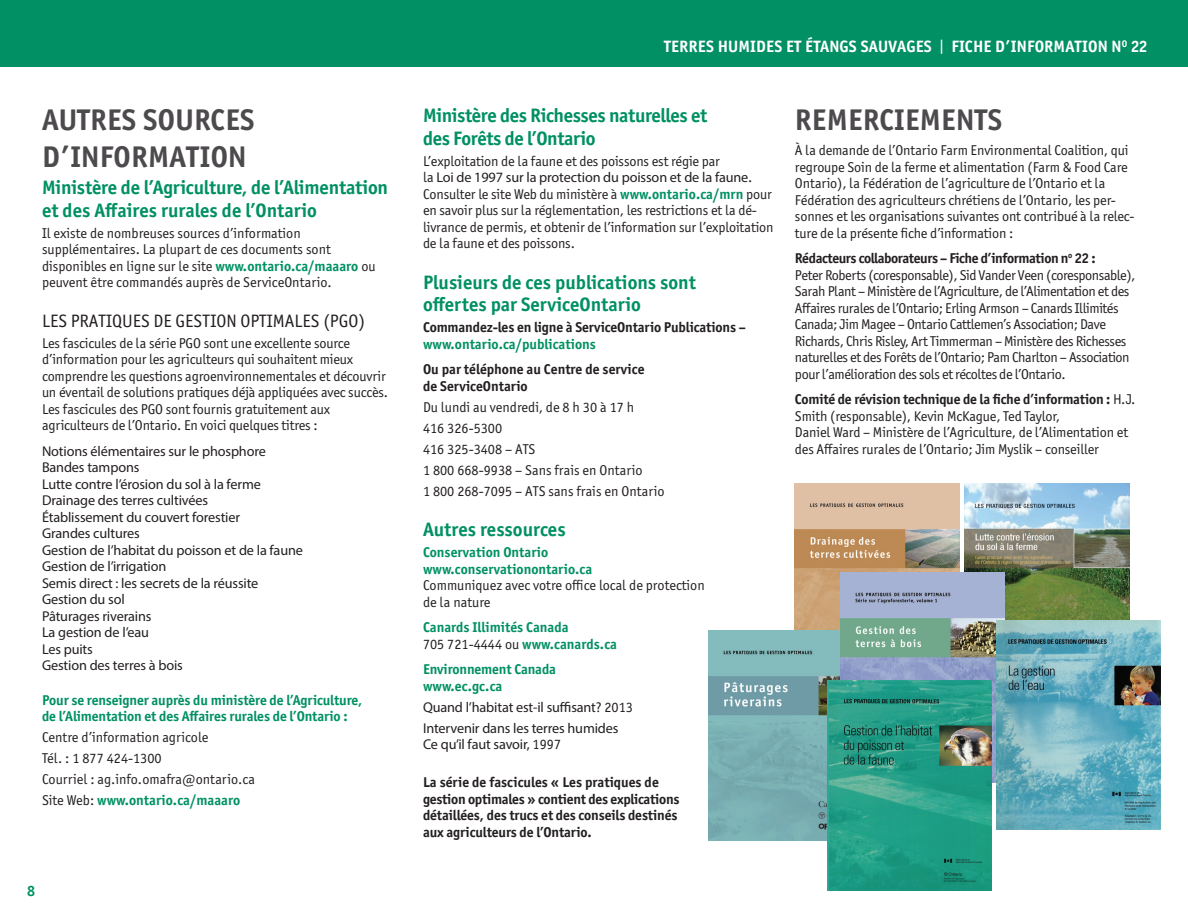
<style>
.page{position:relative;width:1188px;height:918px;background:#fff}
.page>*{position:absolute;margin:0;border:0;box-sizing:border-box;transform-origin:0 0}
.t1{font:700 30px/37.5px "Officina Sans ITC Pro";letter-spacing:.01em;color:#4d4a4d}
.t2{font:700 19.5px/22.5px "Officina Sans ITC Pro";color:#009063}
.t3{font:700 19.5px/22.5px "Officina Sans ITC Pro";letter-spacing:-.02em;color:#009063}
.t4{font:18px "Officina Sans ITC Pro";color:#231f20}
.t5{font:700 16.5px "Officina Sans ITC Pro";letter-spacing:.01em;color:#fff}
.t6{font:700 15px "Officina Sans ITC Pro";color:#009063}
.t7{font:14.25px/16.5px "Officina Sans ITC Pro";letter-spacing:-.01em;color:#231f20}
.t8{font:14.25px/16.5px "Myriad Pro";letter-spacing:-.01em;color:#231f20}
.t9{font:14.25px/16.5px "Officina Sans ITC Pro";letter-spacing:-.03em;color:#231f20}
.t10{font:700 14.25px/16.5px "Officina Sans ITC Pro";color:#009063}
.t11{font:700 14.25px/16.5px "Officina Sans ITC Pro";letter-spacing:-.01em;color:#231f20}
.s1{font-weight:700;color:#009063}
.s2{font-weight:400}
.s3{font-family:"Officina Sans ITC Pro"}
.s4{font-weight:400;color:#231f20}
.s5{font-weight:700}
</style>
<div class="page">
<div style="left:0;top:0;width:1188px;height:68px;background:#009063"></div>
<img style="left:964px;top:483px;width:165px;height:137px">
<img style="left:795px;top:483px;width:165px;height:147px">
<img style="left:708px;top:630px;width:132px;height:211px">
<img style="left:840px;top:573px;width:165px;height:210px">
<img style="left:827px;top:681px;width:165px;height:210px">
<img style="left:996px;top:620px;width:165px;height:210px">
<h1 class="t1" style="left:42px;top:100px;width:214px">AUTRES SOURCES<br>D’INFORMATION</h1>
<h2 class="t2" style="left:42px;top:176px;width:348px">Ministère de l’Agriculture, de l’Alimentation et des Affaires rurales de l’Ontario</h2>
<p class="t7" style="left:42px;top:225px;width:335px">Il existe de nombreuses sources d’information supplémentaires. La plupart de ces documents sont disponibles en ligne sur le site <span class="s1">www.ontario.ca/maaaro</span> ou peuvent être commandés auprès de ServiceOntario.</p>
<p class="t4" style="left:42px;top:310px;width:325px">LES PRATIQUES DE GESTION OPTIMALES (PGO)</p>
<p class="t7" style="left:42px;top:335px;width:348px">Les fascicules de la série PGO sont une excellente source d’information pour les agriculteurs qui souhaitent mieux comprendre les questions agroenvironnementales et découvrir un éventail de solutions pratiques déjà appliquées avec succès.<br>Les fascicules des PGO sont fournis gratuitement aux agriculteurs de l’Ontario. En voici quelques titres :</p>
<p class="t8" style="left:42px;top:443px;width:263px">Notions élémentaires sur le phosphore<br>Bandes tampons<br>Lutte contre l’érosion du sol à la ferme<br>Drainage des terres cultivées<br>Établissement du couvert forestier<br>Grandes cultures<br>Gestion de l’habitat du poisson et de la faune<br>Gestion de l’irrigation<br>Semis direct : les secrets de la réussite<br>Gestion du sol<br>Pâturages riverains<br>La gestion de l’eau<br>Les puits<br>Gestion des terres à bois</p>
<p class="t10" style="left:42px;top:692px;width:322px">Pour se renseigner auprès du ministère de l’Agriculture, de l’Alimentation et des Affaires rurales de l’Ontario :</p>
<p class="t7" style="left:42px;top:727px;width:215px;line-height:21px">Centre d’information agricole<br>Tél. : 1 877 424-1300<br>Courriel : ag.info.omafra@ontario.ca<br>Site Web: <span class="s1">www.ontario.ca/maaaro</span></p>
<p class="t6" style="left:27px;top:882px;width:10px">8</p>
<p class="t5" style="left:664px;top:37px;width:485px">TERRES HUMIDES ET ÉTANGS SAUVAGES <span class="s2">|</span> FICHE D’INFORMATION N<sup>O</sup> 22</p>
<h2 class="t3" style="left:423px;top:104px;width:286px">Ministère des Richesses naturelles et des Forêts de l’Ontario</h2>
<p class="t7" style="left:423px;top:153px;width:298px">L’exploitation de la faune et des poissons est régie par</p>
<p class="t8" style="left:423px;top:169px;width:331px"><span class="s3">la</span> Loi de 1997 sur la protection du poisson et de la faune<span class="s3">.</span></p>
<p class="t7" style="left:423px;top:186px;width:352px">Consulter le site Web du ministère à <span class="s1">www.ontario.ca/mrn</span> pour en savoir plus sur la réglementation, les restrictions et la dé&shy;livrance de permis, et obtenir de l’information sur l’exploitation de la faune et des poissons.</p>
<h2 class="t2" style="left:423px;top:271px;width:274px">Plusieurs de ces publications sont offertes par ServiceOntario</h2>
<p class="t11" style="left:423px;top:319px;width:324px">Commandez-les en ligne à ServiceOntario Publications –</p>
<p class="t10" style="left:423px;top:335px;width:174px">www.ontario.ca/publications</p>
<p class="t11" style="left:423px;top:361px;width:223px">Ou par téléphone au Centre de service de ServiceOntario</p>
<p class="t7" style="left:423px;top:396px;width:243px;line-height:21px">Du lundi au vendredi, de 8 h 30 à 17 h<br>416 326-5300<br>416 325-3408 – ATS<br>1 800 668-9938 – Sans frais en Ontario<br>1 800 268-7095 – ATS sans frais en Ontario</p>
<h2 class="t2" style="left:423px;top:518px;width:144px">Autres ressources</h2>
<p class="t10" style="left:423px;top:544px;width:171px">Conservation Ontario www.conservationontario.ca</p>
<p class="t7" style="left:423px;top:577px;width:283px">Communiquez avec votre office local de protection de la nature</p>
<p class="t10" style="left:423px;top:619px;width:196px">Canards Illimités Canada<br><span class="s4">705 721-4444 ou</span> www.canards.ca</p>
<p class="t10" style="left:423px;top:661px;width:135px">Environnement Canada www.ec.gc.ca</p>
<p class="t8" style="left:423px;top:696px;width:211px;line-height:21px">Quand l’habitat est-il suffisant? <span class="s3">2013<br></span>Intervenir dans les terres humides</p>
<p class="t8" style="left:423px;top:736px;width:140px">Ce qu’il faut savoir, <span class="s3">1997</span></p>
<p class="t11" style="left:423px;top:774px;width:258px">La série de fascicules « Les pratiques de gestion optimales » contient des explications détaillées, des trucs et des conseils destinés aux agriculteurs de l’Ontario.</p>
<h1 class="t1" style="left:795px;top:100px;width:209px">REMERCIEMENTS</h1>
<p class="t7" style="left:795px;top:142px;width:341px">À la demande de l’Ontario Farm Environmental Coalition, qui regroupe Soin de la ferme et alimentation (Farm &amp; Food Care Ontario), la Fédération de l’agriculture de l’Ontario et la Fédération des agriculteurs chrétiens de l’Ontario, les per&shy;sonnes et les organisations suivantes ont contribué à la relec&shy;ture de la présente fiche d’information :</p>
<p class="t9" style="left:795px;top:250px;width:342px"><span class="s5">Rédacteurs collaborateurs – Fiche d’information n</span><sup>o</sup> <span class="s5">22 :<br></span>Peter Roberts (coresponsable), Sid Vander Veen (coresponsable), Sarah Plant – Ministère de l’Agriculture, de l’Alimentation et des Affaires rurales de l’Ontario; Erling Armson – Canards Illimités Canada; Jim Magee – Ontario Cattlemen’s Association; Dave Richards, Chris Risley, Art Timmerman – Ministère des Richesses naturelles et des Forêts de l’Ontario; Pam Charlton – Association pour l’amélioration des sols et récoltes de l’Ontario.</p>
<p class="t7" style="left:795px;top:391px;width:342px"><span class="s5">Comité de révision technique de la fiche d’information :</span> H.J.<br>Smith (responsable), Kevin McKague, Ted Taylor,<br>Daniel Ward – Ministère de l’Agriculture, de l’Alimentation et des Affaires rurales de l’Ontario; Jim Myslik – conseiller</p>
</div>
